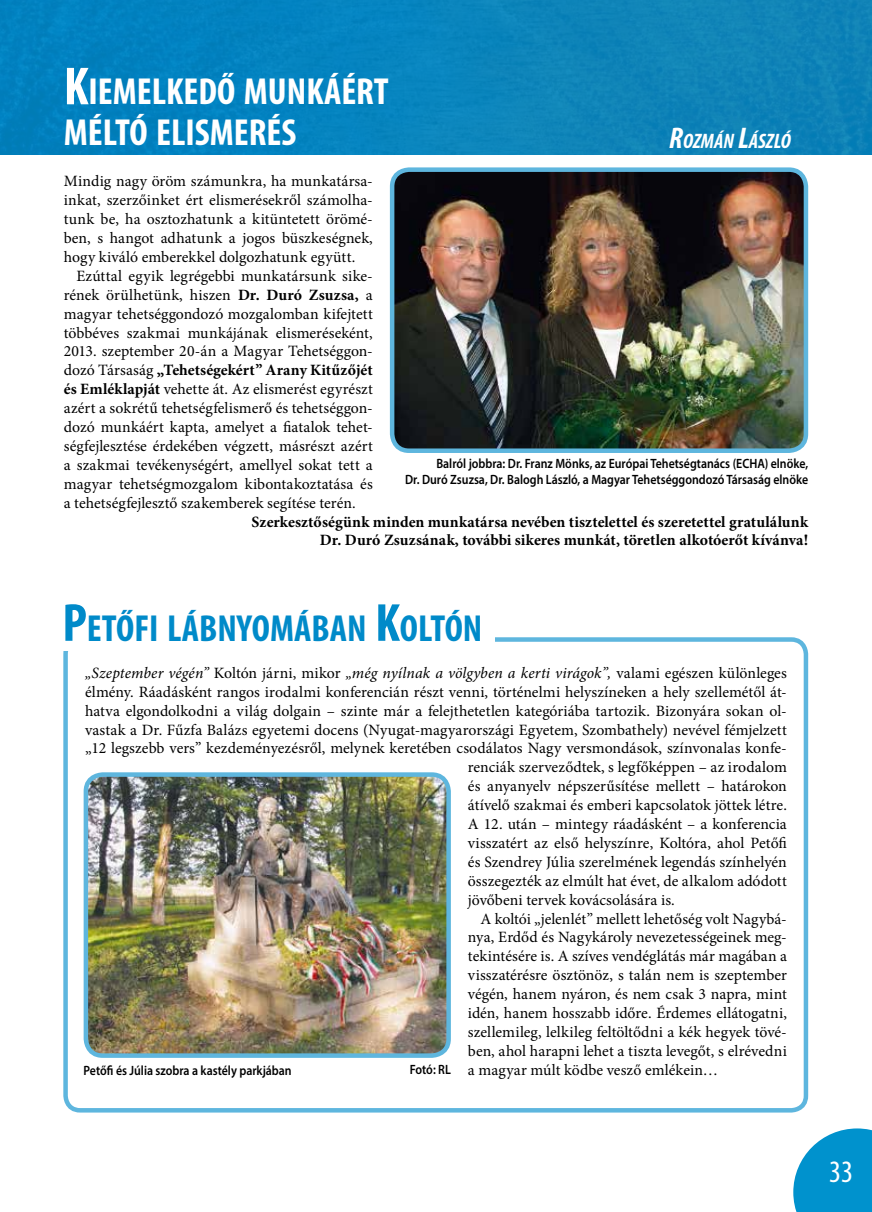
<style>
.page{position:relative;width:872px;height:1212px;background:#fff}
.page>*{position:absolute;margin:0;border:0;box-sizing:border-box;transform-origin:0 0}
.t1{font:700 condensed 37.8px/40.5px "Myriad Pro";color:#fff}
.t2{font:700 condensed 37.8px "Myriad Pro";color:#008ac9}
.t3{font:condensed 31.2px "Myriad Pro";color:#fff}
.t4{font:italic 700 condensed 21px "Myriad Pro";color:#fff}
.t5{font:15.75px/18.9px "Minion Pro";color:#000;text-align:justify}
.t6{font:700 15.75px/18.9px "Minion Pro";letter-spacing:.005em;color:#000;text-align:right}
.t7{font:italic 15.75px "Minion Pro";letter-spacing:.005em;color:#000}
.t8{font:600 13.5px/16.2px "Myriad Pro";color:#000;text-align:right;scale:.88 1}
.s1{font-size:54px}
.s2{font-weight:700}
.s3{font-size:30px}
.s4{font-style:normal}
</style>
<div class="page">
<svg style="left:793px;top:1128px;width:79px;height:84px;background:#25a1d4"></svg>
<div style="left:63px;top:637px;width:745px;height:475px;border:4px solid #5eb6de;border-radius:15px"></div>
<img style="left:0;top:0;width:872px;height:155px">
<div style="left:62px;top:600px;width:433px;height:51px;background:#fff"></div>
<img style="left:395px;top:172px;width:408px;height:276px">
<div style="left:390px;top:167px;width:418px;height:286px;border:4px solid #5eb6de;border-radius:17px"></div>
<img style="left:89px;top:777px;width:357px;height:276px">
<div style="left:84px;top:772px;width:367px;height:286px;border:4px solid #5eb6de;border-radius:17px"></div>
<h1 class="t1" style="left:64px;top:71px;width:326px"><span class="s1">K</span>IEMELKEDŐ MUNKÁÉRT<br>MÉLTÓ ELISMERÉS</h1>
<p class="t5" style="left:64px;top:172px;width:310px">Mindig nagy öröm számunkra, ha munkatársa&shy;inkat, szerzőinket ért elismerésekről számolha&shy;tunk be, ha osztozhatunk a kitüntetett örömé&shy;ben, s hangot adhatunk a jogos büszkeségnek, hogy kiváló emberekkel dolgozhatunk együtt.</p>
<p class="t5" style="left:64px;top:266px;width:310px;text-indent:13px">Ezúttal egyik legrégebbi munkatársunk sike&shy;rének örülhetünk, hiszen <span class="s2">Dr. Duró Zsuzsa,</span> a magyar tehetséggondozó mozgalomban kifejtett többéves szakmai munkájának elismeréseként, 2013. szeptember 20-án a Magyar Tehetséggon&shy;dozó Társaság <span class="s2">„Tehetségekért” Arany Kitűzőjét és Emléklapját</span> vehette át. Az elismerést egyrészt azért a sokrétű tehetségfelismerő és tehetséggon&shy;dozó munkáért kapta, amelyet a fiatalok tehet&shy;ségfejlesztése érdekében végzett, másrészt azért a szakmai tevékenységért, amellyel sokat tett a magyar tehetségmozgalom kibontakoztatása és a tehetségfejlesztő szakemberek segítése terén.</p>
<p class="t6" style="left:251px;top:512px;width:558px">Szerkesztőségünk minden munkatársa nevében tisztelettel és szeretettel gratulálunk<br>Dr. Duró Zsuzsának, további sikeres munkát, töretlen alkotóerőt kívánva!</p>
<h3 class="t4" style="left:669px;top:128px;width:123px"><span class="s3">R</span>OZMÁN <span class="s3">L</span>ÁSZLÓ</h3>
<p class="t8" style="left:405px;top:455px;width:459px">Balról jobbra: Dr. Franz Mönks, az Európai Tehetségtanács (ECHA) elnöke,<br>Dr. Duró Zsuzsa, Dr. Balogh László, a Magyar Tehetséggondozó Társaság elnöke</p>
<h1 class="t2" style="left:62px;top:604px;width:422px"><span class="s1">P</span>ETŐFI LÁBNYOMÁBAN <span class="s1">K</span>OLTÓN</h1>
<p class="t7" style="left:85px;top:662px;width:703px">„Szeptember végén” <span class="s4">Koltón járni, mikor</span> „még nyílnak a völgyben a kerti virágok”, <span class="s4">valami egészen különleges</span></p>
<p class="t5" style="left:85px;top:682px;width:703px">élmény. Ráadásként rangos irodalmi konferencián részt venni, történelmi helyszíneken a hely szellemétől át-</p>
<p class="t5" style="left:85px;top:701px;width:703px">hatva elgondolkodni a világ dolgain – szinte már a felejthetetlen kategóriába tartozik. Bizonyára sokan ol-</p>
<p class="t5" style="left:85px;top:720px;width:703px">vastak a Dr. Fűzfa Balázs egyetemi docens (Nyugat-magyarországi Egyetem, Szombathely) nevével fémjelzett</p>
<p class="t5" style="left:85px;top:739px;width:703px">„12 legszebb vers” kezdeményezésről, melynek keretében csodálatos Nagy versmondások, színvonalas konfe-</p>
<p class="t5" style="left:468px;top:758px;width:320px">renciák szerveződtek, s legfőképpen – az irodalom</p>
<p class="t5" style="left:468px;top:777px;width:320px">és anyanyelv népszerűsítése mellett – határokon</p>
<p class="t5" style="left:468px;top:796px;width:320px">átívelő szakmai és emberi kapcsolatok jöttek létre.</p>
<p class="t5" style="left:468px;top:814px;width:320px">A 12. után – mintegy ráadásként – a konferencia</p>
<p class="t5" style="left:468px;top:833px;width:320px">visszatért az első helyszínre, Koltóra, ahol Petőfi</p>
<p class="t5" style="left:468px;top:852px;width:320px">és Szendrey Júlia szerelmének legendás színhelyén</p>
<p class="t5" style="left:468px;top:871px;width:320px">összegezték az elmúlt hat évet, de alkalom adódott</p>
<p class="t5" style="left:468px;top:890px;width:208px">jövőbeni tervek kovácsolására is.</p>
<p class="t5" style="left:480px;top:909px;width:308px">A koltói „jelenlét” mellett lehetőség volt Nagybá-</p>
<p class="t5" style="left:468px;top:928px;width:320px">nya, Erdőd és Nagykároly nevezetességeinek meg-</p>
<p class="t5" style="left:468px;top:947px;width:320px">tekintésére is. A szíves vendéglátás már magában a</p>
<p class="t5" style="left:468px;top:966px;width:320px">visszatérésre ösztönöz, s talán nem is szeptember</p>
<p class="t5" style="left:468px;top:985px;width:320px">végén, hanem nyáron, és nem csak 3 napra, mint</p>
<p class="t5" style="left:468px;top:1003px;width:320px">idén, hanem hosszabb időre. Érdemes ellátogatni,</p>
<p class="t5" style="left:468px;top:1022px;width:320px">szellemileg, lelkileg feltöltődni a kék hegyek tövé-</p>
<p class="t5" style="left:468px;top:1041px;width:320px">ben, ahol harapni lehet a tiszta levegőt, s elrévedni</p>
<p class="t5" style="left:468px;top:1060px;width:252px">a magyar múlt ködbe vesző emlékein…</p>
<p class="t8" style="left:410px;top:1061px;width:48px">Fotó: RL</p>
<p class="t8" style="left:84px;top:1062px;width:238px">Petőfi és Júlia szobra a kastély parkjában</p>
<h2 class="t3" style="left:829px;top:1153px;width:26px">33</h2>
</div>
